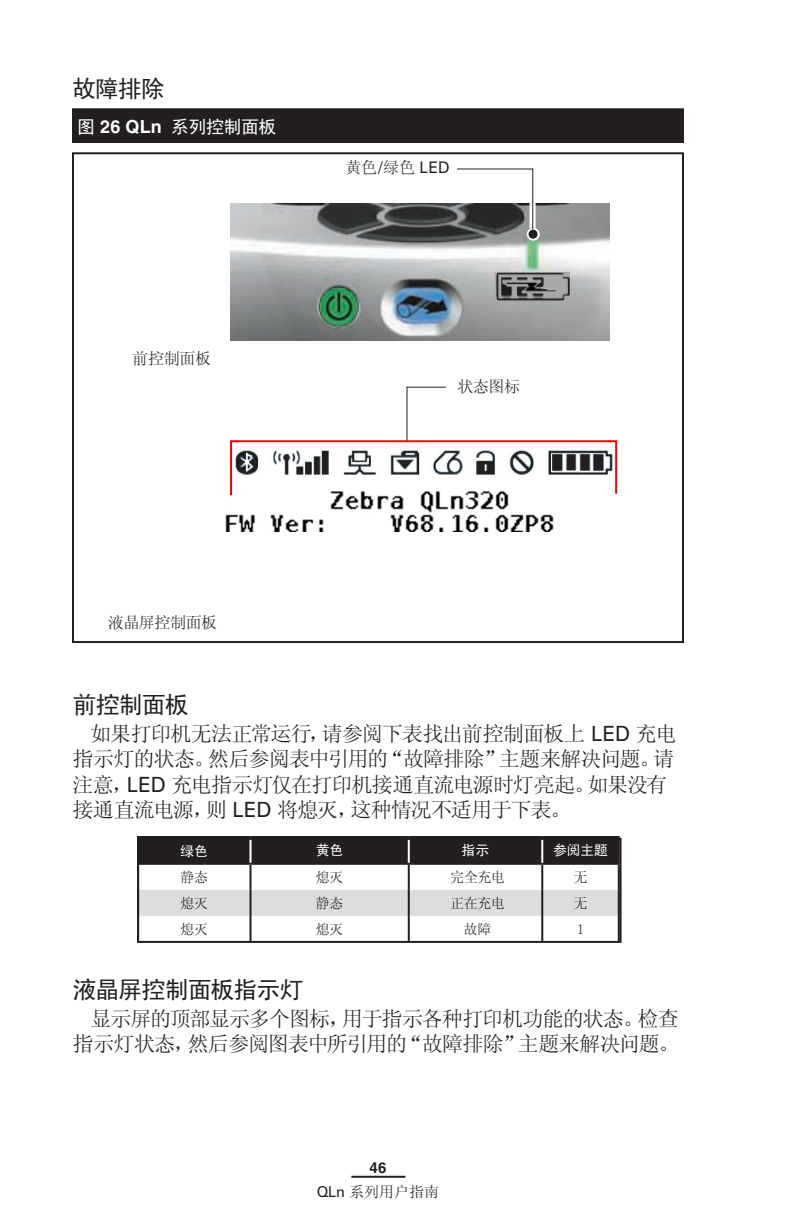
<style>
.page{position:relative;width:792px;height:1224px;background:#fff}
.page>*{position:absolute;margin:0;border:0;box-sizing:border-box;transform-origin:0 0}
.Subhead{font:24px "Sim Hei";letter-spacing:-.04em;color:#231f20}
.Headline{font:24px "Sim Hei";color:#231f20}
.t1{font:21px/25.2px "Sim Sun";letter-spacing:-.045em;color:#231f20}
.Caption_Heading{font:18px "Sim Hei";letter-spacing:-.025em;color:#fff}
.t2{font:16px "Sim Sun";letter-spacing:-.03em;color:#231f20}
.t3{font:15px "Sim Sun";color:#231f20}
.t4{font:700 15px "Helvetica";color:#231f20}
.Trouble_3{font:14px "Sim Sun";letter-spacing:-.035em;color:#231f20}
.Trouble_3-2{font:14px "Sim Hei";letter-spacing:-.01em;color:#fff}
.s1{font-family:"Helvetica";font-weight:700}
.s2{font-family:"Zurich BT"}
</style>
<div class="page">
<hr style="left:72px;top:108px;width:612px;height:2px;background:#231f20">
<hr style="left:351px;top:1176px;width:54px;height:2px;background:#231f20">
<img style="left:231px;top:204px;width:378px;height:136px">
<img style="left:496px;top:272px;width:74px;height:28px">
<img style="left:225px;top:497px;width:329px;height:34px">
<div style="left:72px;top:152px;width:612px;height:491px;border:2px solid #231f20"></div>
<div style="left:72px;top:109px;width:612px;height:34px;background:#231f20"></div>
<div style="left:140px;top:841px;width:478px;height:22px;background:#231f20"></div>
<div style="left:140px;top:890px;width:478px;height:26px;background:#dcdddf"></div>
<hr style="left:250px;top:865px;width:2px;height:25px;background:#231f20">
<hr style="left:408px;top:865px;width:2px;height:25px;background:#231f20">
<hr style="left:541px;top:865px;width:2px;height:25px;background:#231f20">
<hr style="left:618px;top:865px;width:2px;height:25px;background:#231f20">
<hr style="left:250px;top:890px;width:2px;height:26px;background:#231f20">
<hr style="left:408px;top:890px;width:2px;height:26px;background:#231f20">
<hr style="left:541px;top:890px;width:2px;height:26px;background:#231f20">
<hr style="left:618px;top:890px;width:2px;height:26px;background:#231f20">
<hr style="left:250px;top:916px;width:2px;height:26px;background:#231f20">
<hr style="left:408px;top:916px;width:2px;height:26px;background:#231f20">
<hr style="left:541px;top:916px;width:2px;height:26px;background:#231f20">
<hr style="left:618px;top:916px;width:2px;height:26px;background:#231f20">
<hr style="left:137px;top:836px;width:114px;height:2px;background:#231f20">
<hr style="left:251px;top:836px;width:158px;height:2px;background:#231f20">
<hr style="left:409px;top:836px;width:133px;height:2px;background:#231f20">
<hr style="left:542px;top:836px;width:78px;height:2px;background:#231f20">
<hr style="left:618px;top:838px;width:2px;height:25px;background:#231f20">
<hr style="left:137px;top:863px;width:114px;height:2px;background:#231f20">
<hr style="left:251px;top:863px;width:158px;height:2px;background:#231f20">
<hr style="left:409px;top:863px;width:133px;height:2px;background:#231f20">
<hr style="left:542px;top:863px;width:78px;height:2px;background:#231f20">
<hr style="left:250px;top:838px;width:2px;height:25px;background:#fff">
<hr style="left:408px;top:838px;width:2px;height:25px;background:#fff">
<hr style="left:541px;top:838px;width:2px;height:25px;background:#fff">
<div style="left:137px;top:838px;width:485px;height:105px;border:2px solid #231f20"></div>
<svg style="left:527px;top:228px;width:13px;height:13px"></svg>
<div style="left:529px;top:230px;width:9px;height:9px;background:#231f20;border-radius:50%"></div>
<svg style="left:230px;top:386px;width:388px;height:111px"></svg>
<div style="left:530px;top:181px;width:6px;height:47px;background:#fff"></div>
<svg style="left:456px;top:168px;width:78px;height:63px"></svg>
<p class="Headline" style="left:72px;top:77px;width:94px">故障排除</p>
<p class="Caption_Heading" style="left:77px;top:117px;width:201px">图 <span class="s1">26 QLn</span> 系列控制面板</p>
<p class="t2" style="left:132px;top:350px;width:80px">前控制面板</p>
<p class="t2" style="left:346px;top:159px;width:106px">黄色<span class="s2">/</span>绿色 <span class="s2">LED</span></p>
<p class="t2" style="left:457px;top:378px;width:64px">状态图标</p>
<p class="t2" style="left:108px;top:614px;width:111px">液晶屏控制面板</p>
<p class="Subhead" style="left:72px;top:693px;width:118px">前控制面板</p>
<p class="t1" style="left:72px;top:721px;width:605px;text-indent:18px">如果打印机无法正常运行，请参阅下表找出前控制面板上 <span class="s2">LED</span> 充电指示灯的状态。然后参阅表中引用的“故障排除”主题来解决问题。请注意，<span class="s2">LED</span> 充电指示灯仅在打印机接通直流电源时灯亮起。如果没有接通直流电源，则 <span class="s2">LED</span> 将熄灭，这种情况不适用于下表。</p>
<p class="Trouble_3-2" style="left:180px;top:844px;width:29px">绿色</p>
<p class="Trouble_3-2" style="left:316px;top:843px;width:29px">黄色</p>
<p class="Trouble_3-2" style="left:462px;top:843px;width:29px">指示</p>
<p class="Trouble_3-2" style="left:553px;top:843px;width:57px">参阅主题</p>
<p class="Trouble_3" style="left:180px;top:870px;width:29px">静态</p>
<p class="Trouble_3" style="left:316px;top:870px;width:29px">熄灭</p>
<p class="Trouble_3" style="left:450px;top:870px;width:56px">完全充电</p>
<p class="Trouble_3" style="left:574px;top:870px;width:15px">无</p>
<p class="Trouble_3" style="left:181px;top:896px;width:29px">熄灭</p>
<p class="Trouble_3" style="left:316px;top:896px;width:29px">静态</p>
<p class="Trouble_3" style="left:450px;top:896px;width:56px">正在充电</p>
<p class="Trouble_3" style="left:574px;top:896px;width:15px">无</p>
<p class="Trouble_3" style="left:181px;top:922px;width:29px">熄灭</p>
<p class="Trouble_3" style="left:316px;top:922px;width:29px">熄灭</p>
<p class="Trouble_3" style="left:464px;top:922px;width:29px">故障</p>
<p class="Trouble_3" style="left:577px;top:922px;width:8px">1</p>
<p class="Subhead" style="left:72px;top:977px;width:233px">液晶屏控制面板指示灯</p>
<p class="t1" style="left:72px;top:1006px;width:609px;text-align:right">显示屏的顶部显示多个图标，用于指示各种打印机功能的状态。检查指示灯状态，然后参阅图表中所引用的“故障排除”主题来解决问题。</p>
<p class="t4" style="left:370px;top:1159px;width:18px">46</p>
<p class="t3" style="left:317px;top:1185px;width:124px"><span class="s2">QLn</span> 系列用户指南</p>
</div>
